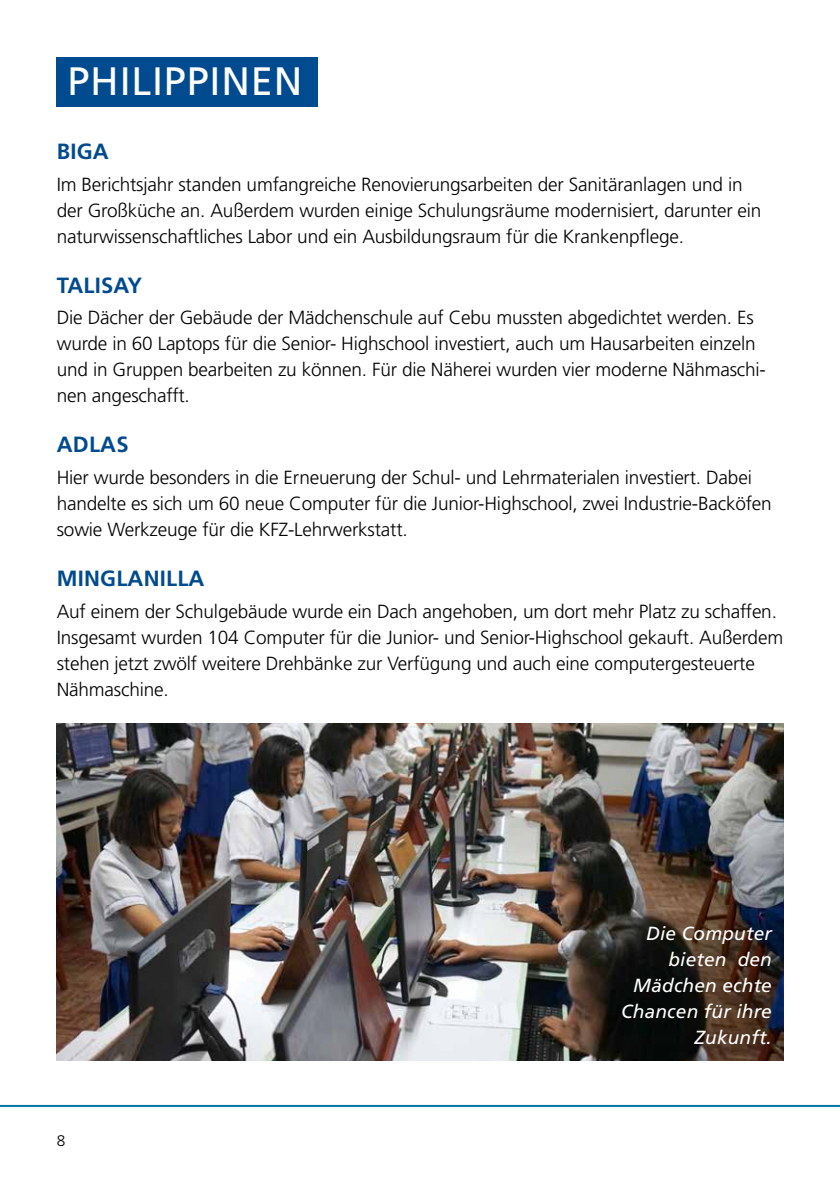
<style>
.page{position:relative;width:840px;height:1191px;background:#fff}
.page>*{position:absolute;margin:0;border:0;box-sizing:border-box;transform-origin:0 0}
.t1{font:39.6px "Frutiger";letter-spacing:.02em;color:#fff}
.t2{font:700 22px "Frutiger";letter-spacing:.01em;color:#004a8f}
.t3{font:300 19px/26px "Frutiger";letter-spacing:-.01em;color:#000}
.t4{font:italic 19px/26px "Frutiger";letter-spacing:.01em;color:#fff;text-align:right}
.t5{font:300 15.4px "Frutiger";color:#000}
</style>
<div class="page">
<hr style="left:0;top:1105px;width:839px;height:2px;background:#0076a0">
<div style="left:57px;top:57px;width:260px;height:50px;background:#004a8f"></div>
<img style="left:57px;top:723px;width:725px;height:337px">
<div style="left:604px;top:908px;width:184px;height:154px;background:#000;opacity:.65"></div>
<h1 class="t1" style="left:67px;top:58px;width:236px">PHILIPPINEN</h1>
<p class="t2" style="left:57px;top:138px;width:53px">BIGA</p>
<p class="t3" style="left:57px;top:171px;width:705px">Im Berichtsjahr standen umfangreiche Renovierungsarbeiten der Sanitäranlagen und in der Großküche an. Außerdem wurden einige Schulungsräume modernisiert, darunter ein naturwissenschaftliches Labor und ein Ausbildungsraum für die Krankenpflege.</p>
<p class="t2" style="left:57px;top:272px;width:87px">TALISAY</p>
<p class="t3" style="left:57px;top:305px;width:710px">Die Dächer der Gebäude der Mädchenschule auf Cebu mussten abgedichtet werden. Es wurde in 60 Laptops für die Senior- Highschool investiert, auch um Hausarbeiten einzeln und in Gruppen bearbeiten zu können. Für die Näherei wurden vier moderne Nähmaschi&shy;nen angeschafft.</p>
<p class="t2" style="left:57px;top:432px;width:73px">ADLAS</p>
<p class="t3" style="left:57px;top:464px;width:716px">Hier wurde besonders in die Erneuerung der Schul- und Lehrmaterialen investiert. Dabei handelte es sich um 60 neue Computer für die Junior-Highschool, zwei Industrie-Backöfen sowie Werkzeuge für die KFZ-Lehrwerkstatt.</p>
<p class="t2" style="left:57px;top:565px;width:149px">MINGLANILLA</p>
<p class="t3" style="left:57px;top:598px;width:727px">Auf einem der Schulgebäude wurde ein Dach angehoben, um dort mehr Platz zu schaffen.<br>Insgesamt wurden 104 Computer für die Junior- und Senior-Highschool gekauft. Außerdem stehen jetzt zwölf weitere Drehbänke zur Verfügung und auch eine computergesteuerte Nähmaschine.</p>
<p class="t5" style="left:57px;top:1132px;width:10px">8</p>
<p class="t4" style="left:620px;top:919px;width:152px">Die Computer bieten den<br>Mädchen echte<br>Chancen für ihre<br>Zukunft.</p>
</div>
